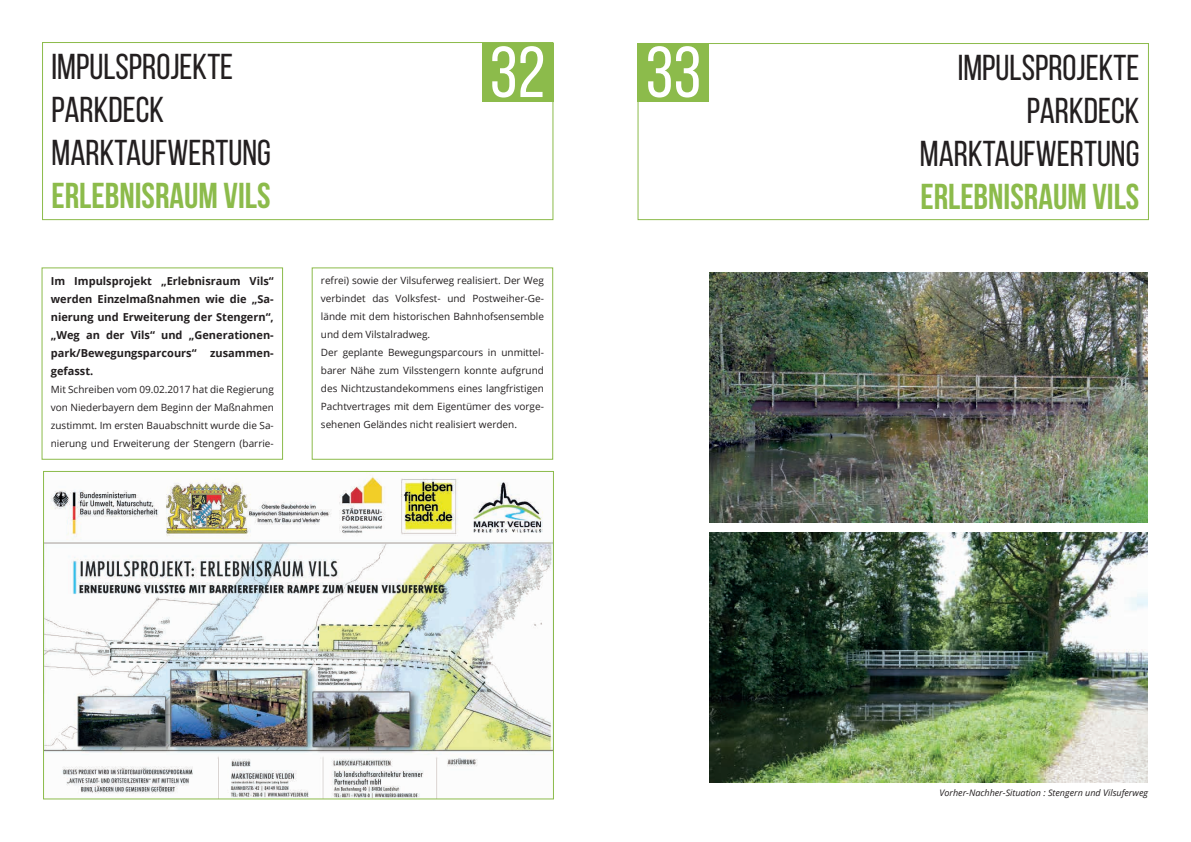
<style>
.page{position:relative;width:1191px;height:842px;background:#fff}
.page>*{position:absolute;margin:0;border:0;box-sizing:border-box;transform-origin:0 0}
.t1{font:72px "Bebas Neue";color:#fff}
.t2{font:36px/43.2px "Bebas Neue";color:#231f20}
.t3{font:700 36px "Bebas Neue";color:#8cbb4b}
.t4{font:700 11px/18px "Open Sans";color:#231f20;text-align:justify}
.t5{font:10px/18px "Open Sans";color:#231f20;text-align:justify}
.t6{font:italic 9px "Open Sans";color:#231f20}
</style>
<div class="page">
<div style="left:42px;top:42px;width:511px;height:178px;border:1px solid #8cbb4b"></div>
<div style="left:481px;top:43px;width:72px;height:59px;background:#8cbb4b"></div>
<div style="left:637px;top:43px;width:512px;height:177px;border:1px solid #8cbb4b"></div>
<div style="left:637px;top:43px;width:72px;height:59px;background:#8cbb4b"></div>
<img style="left:709px;top:272px;width:439px;height:250px">
<img style="left:709px;top:533px;width:439px;height:250px">
<img style="left:45px;top:473px;width:507px;height:324px">
<div style="left:312px;top:268px;width:241px;height:191px;border:1px solid #8cbb4b"></div>
<h2 class="t2" style="left:52px;top:44px;width:221px">IMPULSPROJEKTE<br>PARKDECK<br>MARKTAUFWERTUNG</h2>
<h2 class="t3" style="left:52px;top:176px;width:220px">ERLEBNISRAUM VILS</h2>
<p class="t4" style="left:51px;top:272px;width:224px">Im Impulsprojekt „Erlebnisraum Vils“ werden Einzelmaßnahmen wie die „Sa&shy;nierung und Erweiterung der Stengern“, „Weg an der Vils“ und „Generationen&shy;park/Bewegungsparcours“ zusammen&shy;gefasst.</p>
<p class="t5" style="left:51px;top:380px;width:224px">Mit Schreiben vom 09.02.2017 hat die Regierung von Niederbayern dem Beginn der Maßnahmen zustimmt. Im ersten Bauabschnitt wurde die Sa&shy;nierung und Erweiterung der Stengern (barrie-</p>
<h1 class="t1" style="left:490px;top:33px;width:57px">32</h1>
<h2 class="t2" style="left:920px;top:45px;width:221px;text-align:right">IMPULSPROJEKTE<br>PARKDECK<br>MARKTAUFWERTUNG</h2>
<h2 class="t3" style="left:920px;top:177px;width:220px">ERLEBNISRAUM VILS</h2>
<h1 class="t1" style="left:645px;top:33px;width:57px">33</h1>
<p class="t5" style="left:321px;top:271px;width:224px;text-align:left">refrei) sowie der Vilsuferweg realisiert. Der Weg verbindet das Volksfest- und Postweiher-Ge&shy;lände mit dem historischen Bahnhofsensemble und dem Vilstalradweg.<br>Der geplante Bewegungsparcours in unmittel&shy;barer Nähe zum Vilsstengern konnte aufgrund des Nichtzustandekommens eines langfristigen Pachtvertrages mit dem Eigentümer des vorge&shy;sehenen Geländes nicht realisiert werden.</p>
<p class="t6" style="left:939px;top:786px;width:210px">Vorher-Nachher-Situation : Stengern und Vilsuferweg</p>
</div>
